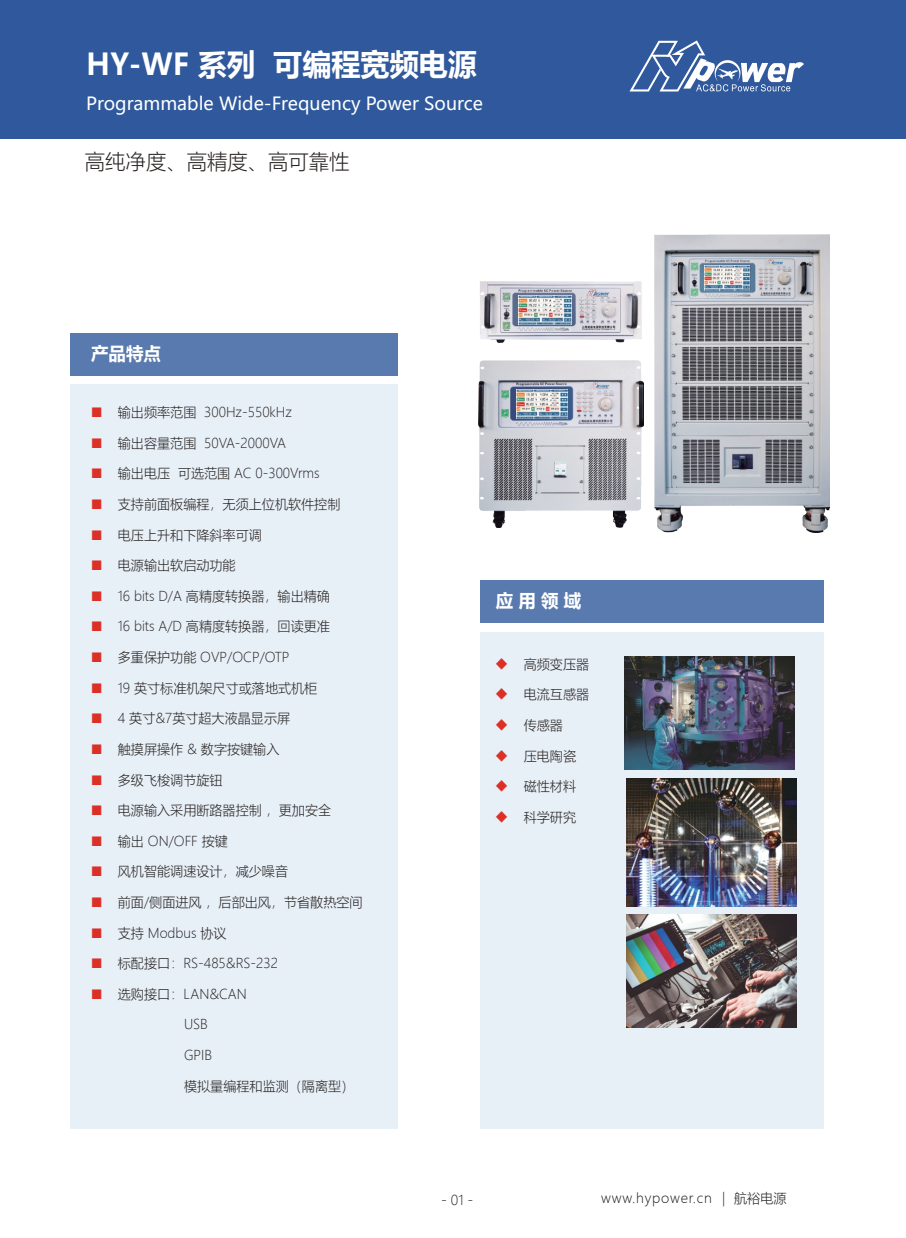
<style>
.page{position:relative;width:906px;height:1238px;background:#fff}
.page>*{position:absolute;margin:0;border:0;box-sizing:border-box;transform-origin:0 0}
.t1{font:700 30px "Microsoft Ya Hei";color:#fff}
.t2{font:300 21px "Microsoft Ya Hei";color:#262220}
.t3{font:18px "Microsoft Ya Hei";color:#fff}
.t4{font:700 18px "Microsoft Ya Hei";color:#fff}
.t5{font:300 13.5px "Microsoft Ya Hei";color:#262220}
.t6{font:300 13.5px "Microsoft Ya Hei";letter-spacing:.06em;color:#121717}
.t7{font:300 13.5px "Microsoft Ya Hei";color:#241f1f}
.s1{color:#dc3027}
.s2{font-family:"Adobe Song Std";color:#dc3027}
.s3{color:#262220}
</style>
<div class="page">
<div style="left:70px;top:384px;width:328px;height:744px;background:#e7eff7"></div>
<div style="left:70px;top:333px;width:328px;height:43px;background:#587aaf"></div>
<div style="left:0;top:0;width:906px;height:138px;background:#2f599c"></div>
<svg style="left:630px;top:40px;width:174px;height:51px"></svg>
<div style="left:480px;top:632px;width:344px;height:496px;background:#e7eff7"></div>
<div style="left:480px;top:580px;width:343px;height:42px;background:#587aaf"></div>
<img style="left:626px;top:778px;width:170px;height:128px">
<img style="left:624px;top:656px;width:170px;height:113px">
<img style="left:654px;top:234px;width:175px;height:298px">
<img style="left:479px;top:360px;width:165px;height:167px">
<img style="left:517px;top:389px;width:50px;height:29px">
<img style="left:704px;top:265px;width:45px;height:25px">
<img style="left:585px;top:382px;width:25px;height:7px">
<img style="left:590px;top:382px;width:19px;height:6px">
<img style="left:766px;top:259px;width:17px;height:6px">
<img style="left:480px;top:281px;width:162px;height:62px">
<img style="left:518px;top:295px;width:53px;height:29px">
<img style="left:627px;top:914px;width:170px;height:113px">
<h1 class="t1" style="left:86px;top:43px;width:392px">HY-WF 系列 可编程宽频电源</h1>
<h3 class="t3" style="left:86px;top:91px;width:398px">Programmable Wide-Frequency Power Source</h3>
<h2 class="t2" style="left:85px;top:147px;width:266px">高纯净度、高精度、高可靠性</h2>
<h3 class="t4" style="left:91px;top:341px;width:71px">产品特点</h3>
<p class="t5" style="left:91px;top:403px;width:202px"><span class="s1">■</span> 输出频率范围 300Hz-550kHz</p>
<p class="t5" style="left:91px;top:434px;width:196px"><span class="s1">■</span> 输出容量范围 50VA-2000VA</p>
<p class="t5" style="left:91px;top:464px;width:230px"><span class="s1">■</span> 输出电压 可选范围 AC 0-300Vrms</p>
<p class="t5" style="left:91px;top:495px;width:251px"><span class="s1">■</span> 支持前面板编程，无须上位机软件控制</p>
<p class="t5" style="left:91px;top:525px;width:172px"><span class="s1">■</span> 电压上升和下降斜率可调</p>
<p class="t5" style="left:91px;top:556px;width:146px"><span class="s1">■</span> 电源输出软启动功能</p>
<p class="t5" style="left:91px;top:587px;width:240px"><span class="s1">■</span> 16 bits D/A 高精度转换器，输出精确</p>
<p class="t5" style="left:91px;top:617px;width:240px"><span class="s1">■</span> 16 bits A/D 高精度转换器，回读更准</p>
<p class="t5" style="left:91px;top:648px;width:200px"><span class="s1">■</span> 多重保护功能 OVP/OCP/OTP</p>
<p class="t5" style="left:91px;top:678px;width:228px"><span class="s1">■</span> 19 英寸标准机架尺寸或落地式机柜</p>
<p class="t5" style="left:91px;top:709px;width:201px"><span class="s1">■</span> 4 英寸&amp;7英寸超大液晶显示屏</p>
<p class="t5" style="left:91px;top:740px;width:190px"><span class="s1">■</span> 触摸屏操作 &amp; 数字按键输入</p>
<p class="t5" style="left:91px;top:770px;width:133px"><span class="s1">■</span> 多级飞梭调节旋钮</p>
<p class="t5" style="left:91px;top:801px;width:242px"><span class="s1">■</span> 电源输入采用断路器控制 ，更加安全</p>
<p class="t5" style="left:91px;top:831px;width:138px"><span class="s1">■</span> 输出 ON/OFF 按键</p>
<p class="t5" style="left:91px;top:862px;width:198px"><span class="s1">■</span> 风机智能调速设计，减少噪音</p>
<p class="t5" style="left:91px;top:893px;width:273px"><span class="s1">■</span> 前面/侧面进风 ，后部出风，节省散热空间</p>
<p class="t5" style="left:91px;top:923px;width:137px"><span class="s1">■</span> 支持 Modbus 协议</p>
<p class="t5" style="left:91px;top:954px;width:188px"><span class="s1">■</span> 标配接口：RS-485&amp;RS-232</p>
<p class="t5" style="left:91px;top:984px;width:157px"><span class="s1">■</span> 选购接口：LAN&amp;CAN</p>
<p class="t5" style="left:184px;top:1015px;width:25px">USB</p>
<p class="t5" style="left:184px;top:1046px;width:30px">GPIB</p>
<p class="t5" style="left:184px;top:1076px;width:172px">模拟量编程和监测（隔离型）</p>
<h3 class="t4" style="left:496px;top:588px;width:87px">应 用 领 域</h3>
<p class="t5" style="left:495px;top:655px;width:96px"><span class="s2">◆</span> 高频变压器</p>
<p class="t5" style="left:495px;top:685px;width:96px"><span class="s2">◆</span> 电流互感器</p>
<p class="t5" style="left:495px;top:716px;width:69px"><span class="s2">◆</span> 传感器</p>
<p class="t5" style="left:495px;top:746px;width:82px"><span class="s2">◆</span> 压电陶瓷</p>
<p class="t5" style="left:495px;top:777px;width:82px"><span class="s2">◆</span> 磁性材料</p>
<p class="t5" style="left:495px;top:808px;width:82px"><span class="s2">◆</span> 科学研究</p>
<p class="t7" style="left:441px;top:1191px;width:34px">- 01 -</p>
<p class="t6" style="left:601px;top:1188px;width:187px">www.hypower.cn <span class="s3">| 航裕电源</span></p>
</div>
